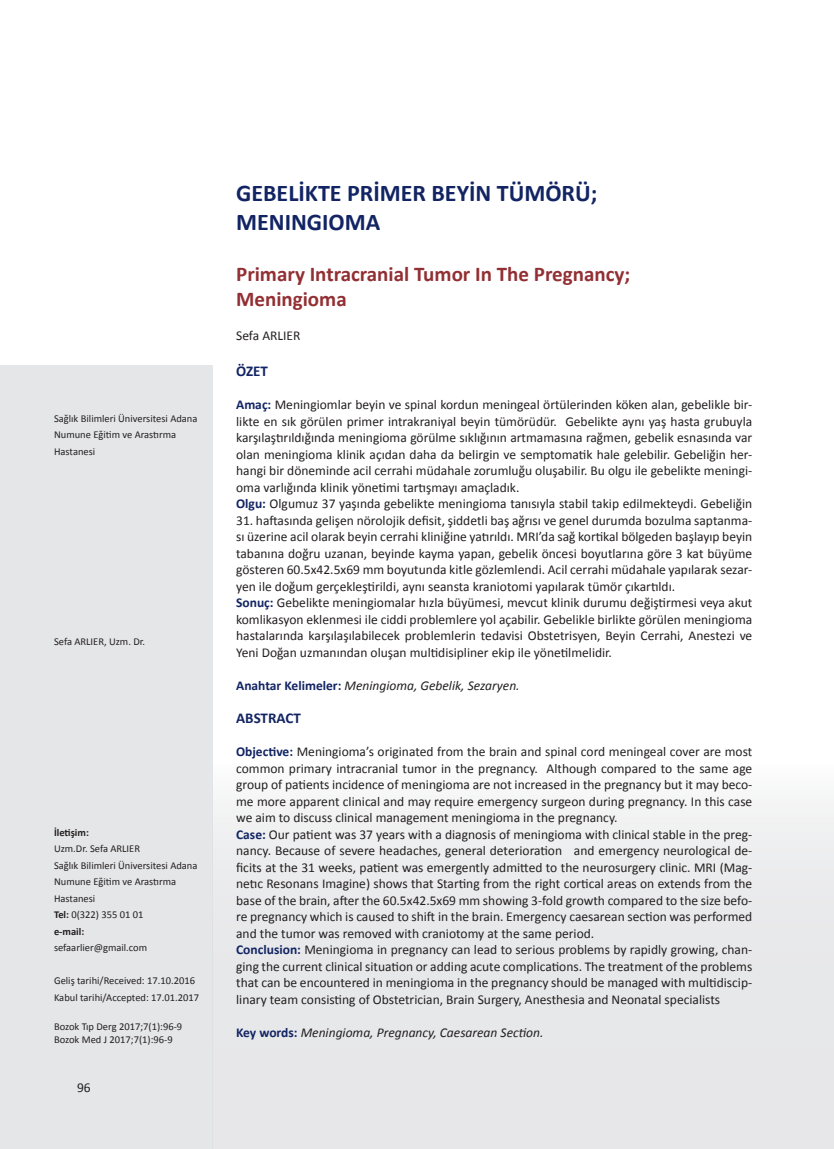
<style>
.page{position:relative;width:834px;height:1149px;background:#fff}
.page>*{position:absolute;margin:0;border:0;box-sizing:border-box;transform-origin:0 0}
.t1{font:700 24px/28.8px "Calibri";color:#122463}
.t2{font:700 21px/25.2px "Calibri";color:#922f33}
.t3{font:700 15px "Calibri";color:#122463}
.t4{font:13.5px/16.5px "Calibri";color:#231f20;text-align:justify}
.t5{font:italic 13.5px "Calibri";color:#231f20}
.t6{font:10.5px/16.5px "Calibri";color:#231f20}
.t7{font:700 10.5px "Calibri";color:#231f20}
.s1{font-weight:700}
.s2{font-weight:700;color:#122463}
.s3{font-weight:700;font-style:normal;color:#122463}
</style>
<div class="page">
<div style="left:212px;top:763px;width:621px;height:385px;background:linear-gradient(to bottom,#f3f4f4,#e3e3e5)"></div>
<div style="left:0;top:365px;width:212px;height:783px;background:#e5e6e7"></div>
<p class="t6" style="left:54px;top:409px;width:145px">Sağlık Bilimleri Üniversitesi Adana<br>Numune Eğitim ve Arastırma<br>Hastanesi</p>
<p class="t6" style="left:54px;top:633px;width:93px">Sefa ARLIER, Uzm. Dr.</p>
<p class="t7" style="left:54px;top:825px;width:36px">İletişim:</p>
<p class="t6" style="left:54px;top:839px;width:88px">Uzm.Dr. Sefa ARLIER</p>
<p class="t6" style="left:54px;top:856px;width:145px">Sağlık Bilimleri Üniversitesi Adana<br>Numune Eğitim ve Arastırma<br>Hastanesi</p>
<p class="t6" style="left:54px;top:905px;width:91px"><span class="s1">Tel:</span> 0(322) 355 01 01</p>
<p class="t7" style="left:54px;top:924px;width:32px">e-mail:</p>
<p class="t6" style="left:54px;top:938px;width:95px">sefaarlier@gmail.com</p>
<p class="t6" style="left:54px;top:971px;width:142px">Geliş tarihi/Received: 17.10.2016</p>
<p class="t6" style="left:54px;top:988px;width:147px">Kabul tarihi/Accepted: 17.01.2017</p>
<p class="t6" style="left:54px;top:1017px;width:130px">Bozok Tıp Derg 2017;7(1):96-9</p>
<p class="t6" style="left:54px;top:1030px;width:120px">Bozok Med J 2017;7(1):96-9</p>
<p class="t4" style="left:77px;top:1078px;width:15px">96</p>
<p class="t1" style="left:236px;top:178px;width:363px">GEBELİKTE PRİMER BEYİN TÜMÖRÜ;<br>MENINGIOMA</p>
<p class="t2" style="left:236px;top:260px;width:395px">Primary Intracranial Tumor In The Pregnancy;<br>Meningioma</p>
<p class="t4" style="left:236px;top:327px;width:66px">Sefa ARLIER</p>
<p class="t3" style="left:236px;top:362px;width:33px">ÖZET</p>
<p class="t4" style="left:236px;top:395px;width:517px"><span class="s2">Amaç:</span> Meningiomlar beyin ve spinal kordun meningeal örtülerinden köken alan, gebelikle bir&shy;likte en sık görülen primer intrakraniyal beyin tümörüdür. Gebelikte aynı yaş hasta grubuyla karşılaştırıldığında meningioma görülme sıklığının artmamasına rağmen, gebelik esnasında var olan meningioma klinik açıdan daha da belirgin ve semptomatik hale gelebilir. Gebeliğin her&shy;hangi bir döneminde acil cerrahi müdahale zorumluğu oluşabilir. Bu olgu ile gebelikte meningi&shy;oma varlığında klinik yönetimi tartışmayı amaçladık.</p>
<p class="t4" style="left:236px;top:494px;width:517px"><span class="s2">Olgu:</span> Olgumuz 37 yaşında gebelikte meningioma tanısıyla stabil takip edilmekteydi. Gebeliğin</p>
<p class="t4" style="left:236px;top:511px;width:517px">31. haftasında gelişen nörolojik defisit, şiddetli baş ağrısı ve genel durumda bozulma saptanma&shy;sı üzerine acil olarak beyin cerrahi kliniğine yatırıldı. MRI’da sağ kortikal bölgeden başlayıp beyin tabanına doğru uzanan, beyinde kayma yapan, gebelik öncesi boyutlarına göre 3 kat büyüme gösteren 60.5x42.5x69 mm boyutunda kitle gözlemlendi. Acil cerrahi müdahale yapılarak sezar&shy;yen ile doğum gerçekleştirildi, aynı seansta kraniotomi yapılarak tümör çıkartıldı.</p>
<p class="t4" style="left:236px;top:593px;width:517px"><span class="s2">Sonuç:</span> Gebelikte meningiomalar hızla büyümesi, mevcut klinik durumu değiştirmesi veya akut komlikasyon eklenmesi ile ciddi problemlere yol açabilir. Gebelikle birlikte görülen meningioma hastalarında karşılaşılabilecek problemlerin tedavisi Obstetrisyen, Beyin Cerrahi, Anestezi ve Yeni Doğan uzmanından oluşan multidisipliner ekip ile yönetilmelidir.</p>
<p class="t5" style="left:236px;top:677px;width:285px"><span class="s3">Anahtar Kelimeler:</span> Meningioma, Gebelik, Sezaryen.</p>
<p class="t3" style="left:236px;top:708px;width:66px">ABSTRACT</p>
<p class="t4" style="left:236px;top:742px;width:517px"><span class="s2">Objective:</span> Meningioma’s originated from the brain and spinal cord meningeal cover are most common primary intracranial tumor in the pregnancy. Although compared to the same age group of patients incidence of meningioma are not increased in the pregnancy but it may beco&shy;me more apparent clinical and may require emergency surgeon during pregnancy. In this case we aim to discuss clinical management meningioma in the pregnancy.</p>
<p class="t4" style="left:236px;top:824px;width:517px"><span class="s2">Case:</span> Our patient was 37 years with a diagnosis of meningioma with clinical stable in the preg&shy;nancy. Because of severe headaches, general deterioration and emergency neurological de&shy;ficits at the 31 weeks, patient was emergently admitted to the neurosurgery clinic. MRI (Mag&shy;netıc Resonans Imagine) shows that Starting from the right cortical areas on extends from the base of the brain, after the 60.5x42.5x69 mm showing 3-fold growth compared to the size befo&shy;re pregnancy which is caused to shift in the brain. Emergency caesarean section was performed and the tumor was removed with craniotomy at the same period.</p>
<p class="t4" style="left:236px;top:940px;width:517px"><span class="s2">Conclusion:</span> Meningioma in pregnancy can lead to serious problems by rapidly growing, chan&shy;ging the current clinical situation or adding acute complications. The treatment of the problems that can be encountered in meningioma in the pregnancy should be managed with multidiscip&shy;linary team consisting of Obstetrician, Brain Surgery, Anesthesia and Neonatal specialists</p>
<p class="t5" style="left:236px;top:1023px;width:309px"><span class="s3">Key words:</span> Meningioma, Pregnancy, Caesarean Section.</p>
</div>
